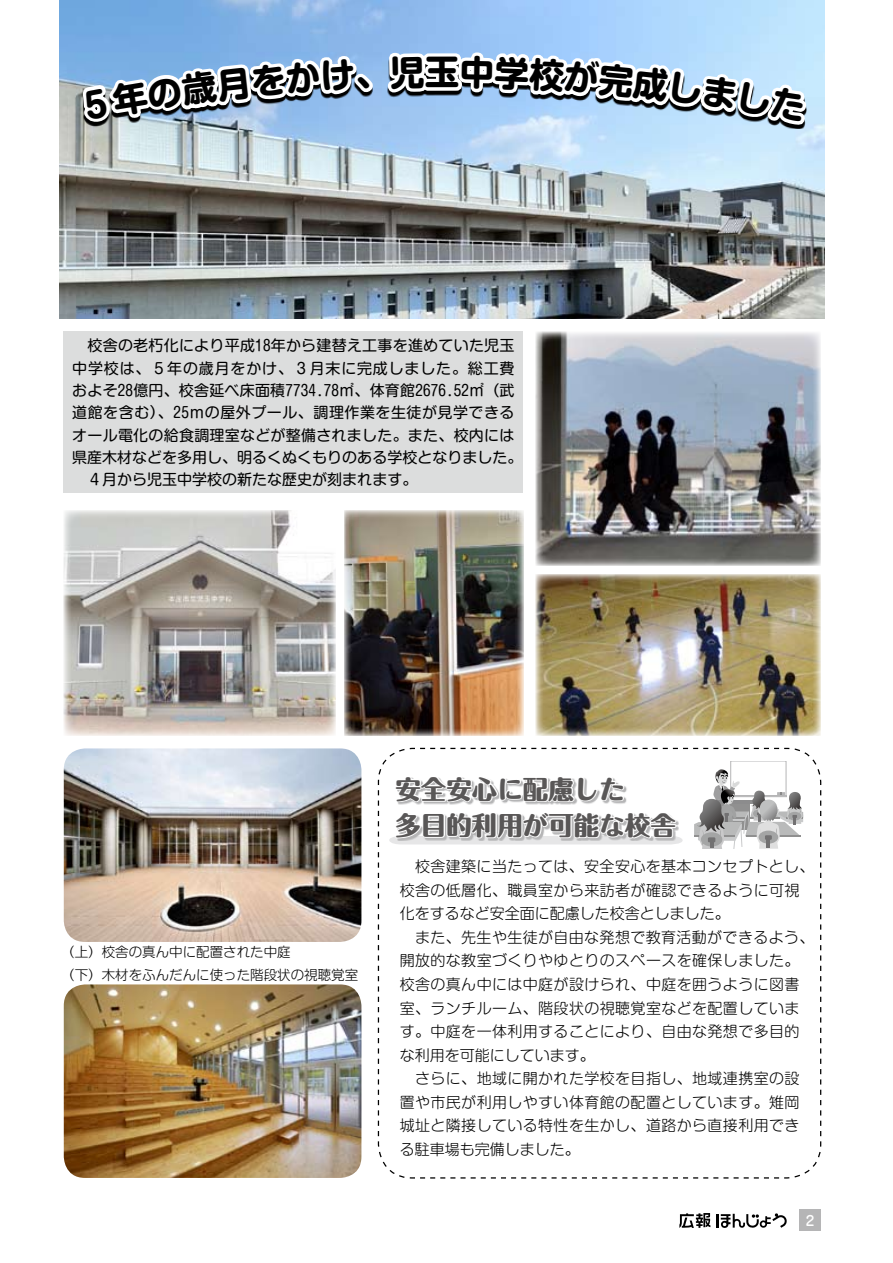
<style>
.page{position:relative;width:893px;height:1263px;background:#fff}
.page>*{position:absolute;margin:0;border:0;box-sizing:border-box;transform-origin:0 0}
.t1{font:700 34.5px "Shin M Go Pro";color:#000}
.t2{font:800 25.5px/36.2px "Maru Fo Pro";color:#595757}
.t3{font:300 15px/23.5px "Shin M Go Pro";letter-spacing:.025em;color:#000}
.t4{font:15px/22.4px "Shin M Go Pro";letter-spacing:.015em;color:#000}
.t5{font:500 13.8px "Jun 34 Pro";color:#fff}
.t6{font:300 13.5px/22.6px "Shin M Go Pro";color:#000}
</style>
<div class="page">
<img style="left:60px;top:0;width:765px;height:319px">
<div style="left:799px;top:1210px;width:22px;height:21px;background:#b5b5b6"></div>
<svg style="left:377px;top:779px;width:445px;height:400px"></svg>
<svg style="left:679px;top:1213px;width:31px;height:15px"></svg>
<svg style="left:717px;top:1213px;width:70px;height:15px"></svg>
<div style="left:64px;top:332px;width:459px;height:161px;background:#dcdddd"></div>
<img style="left:64px;top:510px;width:16px;height:226px">
<img style="left:64px;top:985px;width:297px;height:193px">
<img style="left:64px;top:749px;width:16px;height:193px">
<img style="left:80px;top:0;width:741px;height:1139px">
<h1 class="t1" style="left:425px;top:44px;width:36px">玉</h1>
<p class="t4" style="left:72px;top:333px;width:452px">　校舎の老朽化により平成18年から建替え工事を進めていた児玉中学校は、５年の歳月をかけ、３月末に完成しました。総工費およそ28億円、校舎延べ床面積７７３４．７８㎡、体育館２６７６．５２㎡（武道館を含む)、25ｍの屋外プール、調理作業を生徒が見学できるオール電化の給食調理室などが整備されました。また、校内には県産木材などを多用し、明るくぬくもりのある学校となりました。　４月から児玉中学校の新たな歴史が刻まれます。</p>
<p class="t6" style="left:61px;top:939px;width:299px">（上）校舎の真ん中に配置された中庭<br>（下）木材をふんだんに使った階段状の視聴覚室</p>
<h2 class="t2" style="left:395px;top:768px;width:282px">安全安心に配慮した<br>多目的利用が可能な校舎</h2>
<p class="t3" style="left:400px;top:853px;width:416px">　校舎建築に当たっては、安全安心を基本コンセプトとし、校舎の低層化、職員室から来訪者が確認できるように可視化をするなど安全面に配慮した校舎としました。<br>　また、先生や生徒が自由な発想で教育活動ができるよう、開放的な教室づくりやゆとりのスペースを確保しました。校舎の真ん中には中庭が設けられ、中庭を囲うように図書室、ランチルーム、階段状の視聴覚室などを配置しています。中庭を一体利用することにより、自由な発想で多目的な利用を可能にしています。<br>　さらに、地域に開かれた学校を目指し、地域連携室の設置や市民が利用しやすい体育館の配置としています。雉岡城址と隣接している特性を生かし、道路から直接利用できる駐車場も完備しました。</p>
<p class="t5" style="left:806px;top:1209px;width:10px">2</p>
</div>
